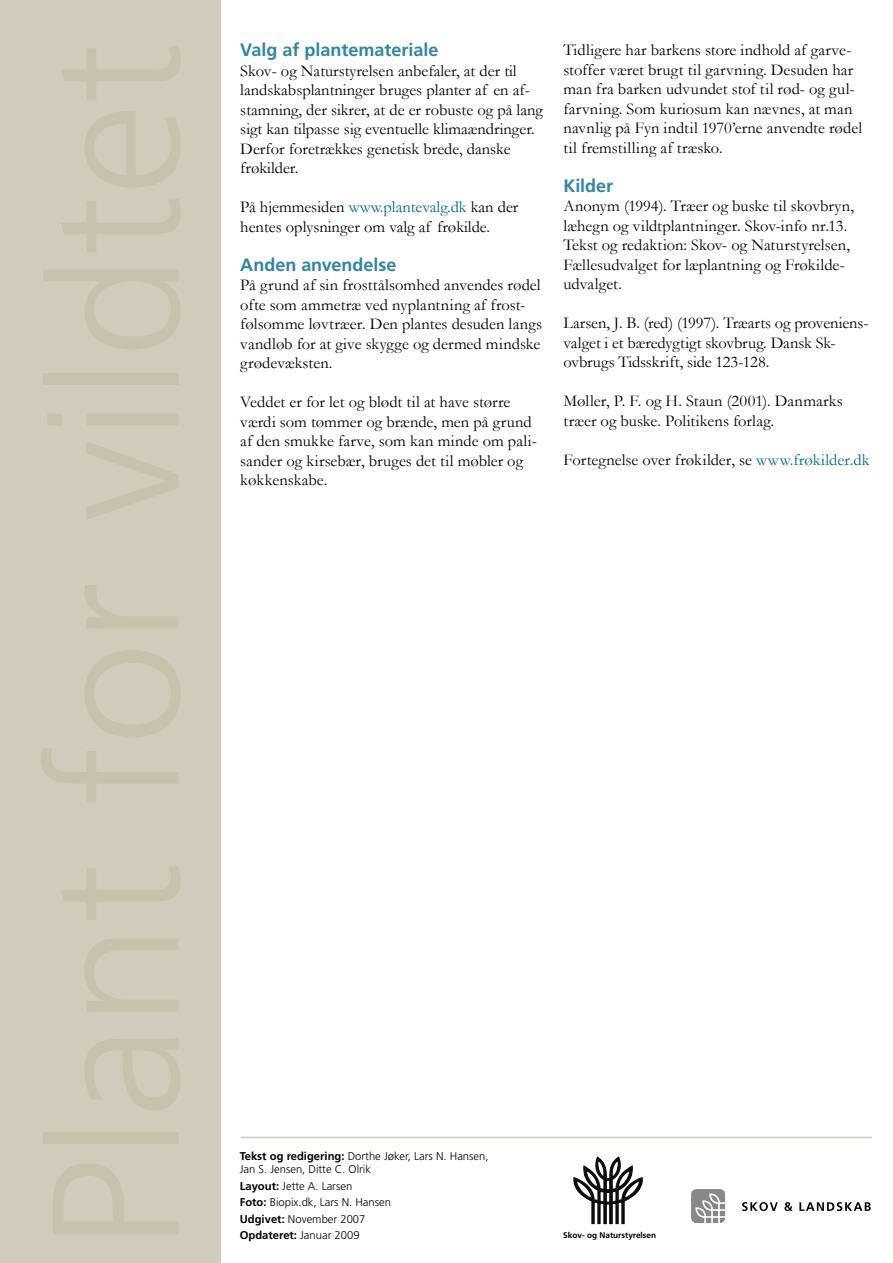
<style>
.page{position:relative;width:893px;height:1263px;background:#fff}
.page>*{position:absolute;margin:0;border:0;box-sizing:border-box;transform-origin:0 0}
.Underrubrik_1{font:700 18px "Frutiger LT Std";color:#3385a4}
.Brødtekst{font:16.5px/19.5px "Garamond";color:#000}
.Billedtekst{font:300 11.25px/13.5px "Frutiger LT Std";color:#000}
.Billedtekst-2{font:700 11.25px "Frutiger LT Std";color:#000}
.Brødtekst-2{font:700 8.25px "Frutiger LT Std";color:#000}
.s1{color:#00678d}
.s2{font-weight:700}
.s3{font-weight:300}
</style>
<div class="page">
<div style="left:0;top:0;width:220px;height:1263px;background:#d0cbba"></div>
<hr style="left:240px;top:1137px;width:632px;height:1px;background:#d0cbba">
<img style="left:583px;top:1156px;width:36px;height:32px">
<svg style="left:742px;top:1202px;width:36px;height:9px"></svg>
<svg style="left:784px;top:1202px;width:8px;height:9px"></svg>
<svg style="left:799px;top:1202px;width:72px;height:9px"></svg>
<svg style="left:691px;top:1189px;width:34px;height:34px"></svg>
<p class="Underrubrik_1" style="left:240px;top:39px;width:200px">Valg af plantemateriale</p>
<p class="Brødtekst" style="left:240px;top:60px;width:304px">Skov- og Naturstyrelsen anbefaler, at der til landskabsplantninger bruges planter af en af&shy;stamning, der sikrer, at de er robuste og på lang sigt kan tilpasse sig eventuelle klimaændringer.<br>Derfor foretrækkes genetisk brede, danske frøkilder.</p>
<p class="Brødtekst" style="left:240px;top:197px;width:280px">På hjemmesiden <span class="s1">www.plantevalg.dk</span> kan der hentes oplysninger om valg af frøkilde.</p>
<p class="Underrubrik_1" style="left:240px;top:254px;width:158px">Anden anvendelse</p>
<p class="Brødtekst" style="left:240px;top:275px;width:303px">På grund af sin frosttålsomhed anvendes rødel ofte som ammetræ ved nyplantning af frost&shy;følsomme løvtræer. Den plantes desuden langs vandløb for at give skygge og dermed mindske grødevæksten.</p>
<p class="Brødtekst" style="left:240px;top:392px;width:297px">Veddet er for let og blødt til at have større værdi som tømmer og brænde, men på grund af den smukke farve, som kan minde om pali&shy;sander og kirsebær, bruges det til møbler og køkkenskabe.</p>
<p class="Brødtekst" style="left:563px;top:40px;width:300px">Tidligere har barkens store indhold af garve&shy;stoffer været brugt til garvning. Desuden har man fra barken udvundet stof til rød- og gul&shy;farvning. Som kuriosum kan nævnes, at man navnlig på Fyn indtil 1970’erne anvendte rødel til fremstilling af træsko.</p>
<p class="Underrubrik_1" style="left:563px;top:175px;width:51px">Kilder</p>
<p class="Brødtekst" style="left:563px;top:196px;width:292px">Anonym (1994). Træer og buske til skovbryn, læhegn og vildtplantninger. Skov-info nr.13.<br>Tekst og redaktion: Skov- og Naturstyrelsen, Fællesudvalget for læplantning og Frøkilde&shy;udvalget.</p>
<p class="Brødtekst" style="left:563px;top:313px;width:306px">Larsen, J. B. (red) (1997). Træarts og proveniens&shy;valget i et bæredygtigt skovbrug. Dansk Sk&shy;ovbrugs Tidsskrift, side 123-128.</p>
<p class="Brødtekst" style="left:563px;top:391px;width:281px">Møller, P. F. og H. Staun (2001). Danmarks træer og buske. Politikens forlag.</p>
<p class="Brødtekst" style="left:563px;top:450px;width:308px">Fortegnelse over frøkilder, se <span class="s1">www.frøkilder.dk</span></p>
<p class="Billedtekst" style="left:240px;top:1149px;width:250px"><span class="s2">Tekst og redigering:</span> Dorthe Jøker, Lars N. Hansen,<br>Jan S. Jensen, Ditte C. Olrik</p>
<p class="Billedtekst" style="left:240px;top:1179px;width:114px"><span class="s2">Layout:</span> Jette A. Larsen</p>
<p class="Billedtekst" style="left:240px;top:1195px;width:153px"><span class="s2">Foto:</span> Biopix.dk, Lars N. Hansen</p>
<p class="Billedtekst" style="left:240px;top:1212px;width:127px"><span class="s2">Udgivet:</span> November 2007</p>
<p class="Billedtekst-2" style="left:240px;top:1228px;width:121px">Opdateret: <span class="s3">Januar 2009</span></p>
<p class="Brødtekst-2" style="left:563px;top:1230px;width:94px">Skov- og Naturstyrelsen</p>
</div>
